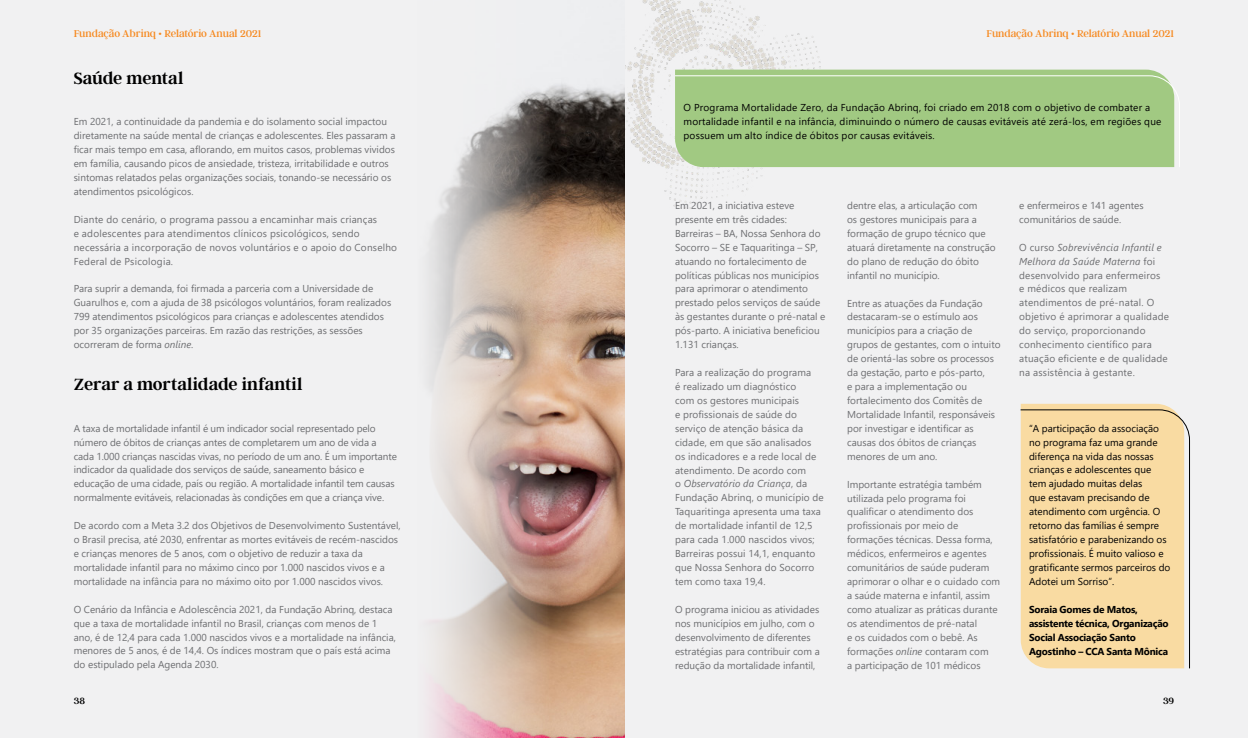
<style>
.page{position:relative;width:1248px;height:738px;background:#fff}
.page>*{position:absolute;margin:0;border:0;box-sizing:border-box;transform-origin:0 0}
.t1{font:600 18px "Argent CF";letter-spacing:-.005em;color:#000}
.t2{font:11px "Argent CF";color:#f6891f}
.t3{font:10px/13.9px "Segoe UI";color:#6d6e71}
.t4{font:10px/13.9px "Segoe UI";letter-spacing:.02em;color:#6d6e71}
.t5{font:10px/13.9px "Segoe UI";color:#000}
.t6{font:10px/13.9px "Segoe UI";letter-spacing:.02em;color:#000}
.t7{font:700 10px/13.9px "Segoe UI";letter-spacing:-.02em;color:#000}
.t8{font:600 10px "Argent CF";color:#000}
.s1{font-style:italic}
</style>
<div class="page">
<div style="left:0;top:0;width:624px;height:737px;background:#f1f1f2"></div>
<div style="left:624px;top:0;width:623px;height:737px;background:#f1f1f2"></div>
<svg style="left:1020px;top:403px;width:152px;height:6px"></svg>
<div style="left:1020px;top:409px;width:170px;height:259px;background:#f9dba2"></div>
<img style="left:624px;top:0;width:196px;height:209px">
<img style="left:550px;top:83px;width:74px;height:654px">
<div style="left:675px;top:70px;width:487px;height:5px;background:#a1c982"></div>
<div style="left:674px;top:75px;width:506px;height:93px;background:#a1c982"></div>
<img style="left:428px;top:87px;width:122px;height:650px">
<p class="t2" style="left:74px;top:27px;width:189px">Fundação Abrinq • Relatório Anual 2021</p>
<p class="t2" style="left:986px;top:27px;width:189px">Fundação Abrinq • Relatório Anual 2021</p>
<h1 class="t1" style="left:74px;top:69px;width:111px">Saúde mental</h1>
<p class="t3" style="left:74px;top:114px;width:323px">Em 2021, a continuidade da pandemia e do isolamento social impactou diretamente na saúde mental de crianças e adolescentes. Eles passaram a ficar mais tempo em casa, aflorando, em muitos casos, problemas vividos em família, causando picos de ansiedade, tristeza, irritabilidade e outros sintomas relatados pelas organizações sociais, tonando-se necessário os atendimentos psicológicos.</p>
<p class="t4" style="left:74px;top:211px;width:325px">Diante do cenário, o programa passou a encaminhar mais crianças<br>e adolescentes para atendimentos clínicos psicológicos, sendo necessária a incorporação de novos voluntários e o apoio do Conselho Federal de Psicologia.</p>
<p class="t3" style="left:74px;top:281px;width:319px">Para suprir a demanda, foi firmada a parceria com a Universidade de Guarulhos e, com a ajuda de 38 psicólogos voluntários, foram realizados 799 atendimentos psicológicos para crianças e adolescentes atendidos por 35 organizações parceiras. Em razão das restrições, as sessões ocorreram de forma <span class="s1">online</span>.</p>
<h1 class="t1" style="left:74px;top:375px;width:230px">Zerar a mortalidade infantil</h1>
<p class="t3" style="left:74px;top:420px;width:325px">A taxa de mortalidade infantil é um indicador social representado pelo número de óbitos de crianças antes de completarem um ano de vida a cada 1.000 crianças nascidas vivas, no período de um ano. É um importante indicador da qualidade dos serviços de saúde, saneamento básico e educação de uma cidade, país ou região. A mortalidade infantil tem causas normalmente evitáveis, relacionadas às condições em que a criança vive.</p>
<p class="t3" style="left:74px;top:517px;width:328px">De acordo com a Meta 3.2 dos Objetivos de Desenvolvimento Sustentável, o Brasil precisa, até 2030, enfrentar as mortes evitáveis de recém-nascidos e crianças menores de 5 anos, com o objetivo de reduzir a taxa da mortalidade infantil para no máximo cinco por 1.000 nascidos vivos e a mortalidade na infância para no máximo oito por 1.000 nascidos vivos.</p>
<p class="t3" style="left:74px;top:601px;width:324px">O Cenário da Infância e Adolescência 2021, da Fundação Abrinq, destaca que a taxa de mortalidade infantil no Brasil, crianças com menos de 1 ano, é de 12,4 para cada 1.000 nascidos vivos e a mortalidade na infância, menores de 5 anos, é de 14,4. Os índices mostram que o país está acima do estipulado pela Agenda 2030.</p>
<p class="t6" style="left:683px;top:100px;width:479px">O Programa Mortalidade Zero, da Fundação Abrinq, foi criado em 2018 com o objetivo de combater a mortalidade infantil e na infância, diminuindo o número de causas evitáveis até zerá-los, em regiões que possuem um alto índice de óbitos por causas evitáveis.</p>
<p class="t3" style="left:675px;top:197px;width:152px">Em 2021, a iniciativa esteve presente em três cidades:<br>Barreiras – BA, Nossa Senhora do<br>Socorro – SE e Taquaritinga – SP, atuando no fortalecimento de políticas públicas nos municípios para aprimorar o atendimento prestado pelos serviços de saúde às gestantes durante o pré-natal e pós-parto. A iniciativa beneficiou<br>1.131 crianças.</p>
<p class="t3" style="left:675px;top:364px;width:150px">Para a realização do programa<br>é realizado um diagnóstico<br>com os gestores municipais<br>e profissionais de saúde do serviço de atenção básica da cidade, em que são analisados os indicadores e a rede local de atendimento. De acordo com<br>o <span class="s1">Observatório da Criança</span>, da<br>Fundação Abrinq, o município de<br>Taquaritinga apresenta uma taxa de mortalidade infantil de 12,5 para cada 1.000 nascidos vivos;<br>Barreiras possui 14,1, enquanto que Nossa Senhora do Socorro tem como taxa 19,4.</p>
<p class="t3" style="left:675px;top:601px;width:146px">O programa iniciou as atividades nos municípios em julho, com o desenvolvimento de diferentes estratégias para contribuir com a redução da mortalidade infantil,</p>
<p class="t3" style="left:847px;top:197px;width:150px">dentre elas, a articulação com<br>os gestores municipais para a formação de grupo técnico que atuará diretamente na construção do plano de redução do óbito infantil no município.</p>
<p class="t3" style="left:847px;top:295px;width:155px">Entre as atuações da Fundação destacaram-se o estímulo aos municípios para a criação de grupos de gestantes, com o intuito de orientá-las sobre os processos da gestação, parto e pós-parto,<br>e para a implementação ou fortalecimento dos Comitês de<br>Mortalidade Infantil, responsáveis por investigar e identificar as causas dos óbitos de crianças menores de um ano.</p>
<p class="t3" style="left:847px;top:476px;width:154px">Importante estratégia também utilizada pelo programa foi qualificar o atendimento dos profissionais por meio de formações técnicas. Dessa forma, médicos, enfermeiros e agentes comunitários de saúde puderam aprimorar o olhar e o cuidado com a saúde materna e infantil, assim como atualizar as práticas durante os atendimentos de pré-natal<br>e os cuidados com o bebê. As formações <span class="s1">online</span> contaram com<br>a participação de 101 médicos</p>
<p class="t3" style="left:1019px;top:197px;width:126px">e enfermeiros e 141 agentes comunitários de saúde.</p>
<p class="t4" style="left:1019px;top:239px;width:151px">O curso <span class="s1">Sobrevivência Infantil e<br>Melhora da Saúde Materna</span> foi desenvolvido para enfermeiros<br>e médicos que realizam atendimentos de pré-natal. O objetivo é aprimorar a qualidade do serviço, proporcionando conhecimento científico para atuação eficiente e de qualidade na assistência à gestante.</p>
<p class="t5" style="left:1028px;top:420px;width:143px">“A participação da associação no programa faz uma grande diferença na vida das nossas crianças e adolescentes que tem ajudado muitas delas<br>que estavam precisando de atendimento com urgência. O retorno das famílias é sempre satisfatório e parabenizando os profissionais. É muito valioso e gratificante sermos parceiros do<br>Adotei um Sorriso”.</p>
<p class="t7" style="left:1028px;top:601px;width:141px">Soraia Gomes de Matos, assistente técnica, Organização<br>Social Associação Santo<br>Agostinho – CCA Santa Mônica</p>
<p class="t8" style="left:74px;top:695px;width:13px">38</p>
<p class="t8" style="left:1162px;top:695px;width:13px">39</p>
</div>
